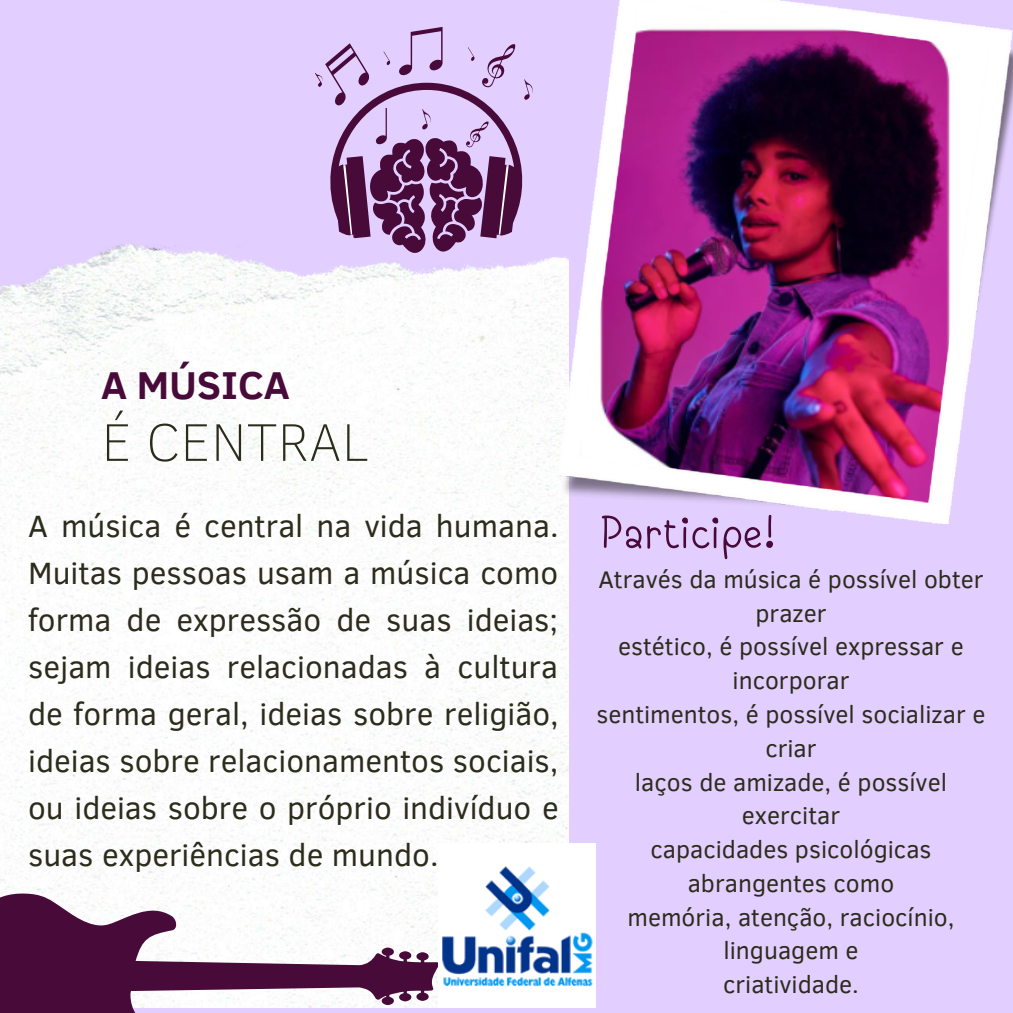
<style>
.page{position:relative;width:1013px;height:1013px;background:#fff}
.page>*{position:absolute;margin:0;border:0;box-sizing:border-box;transform-origin:0 0}
.t1{font:300 67px "FC Muffin";color:#480a39}
.t2{font:100 54px "Clear Sans";color:#2c2c1c}
.t3{font:700 39.75px "Clear Sans";color:#480a39}
.t4{font:31.5px/46.9px "Clear Sans";color:#2c2c1c;text-align:justify}
.t5{font:24.62px/33.8px "Clear Sans";color:#2c2c1c;text-align:center}
</style>
<div class="page">
<div style="left:0;top:0;width:1012px;height:1012px;background:#e2ceff"></div>
<svg style="left:315px;top:27px;width:217px;height:192px"></svg>
<img style="left:0;top:219px;width:568px;height:671px">
<svg style="left:0;top:890px;width:439px;height:122px;fill:#f7f7f9"></svg>
<img style="left:559px;top:0;width:453px;height:524px">
<img style="left:439px;top:843px;width:156px;height:164px">
<p class="t3" style="left:101px;top:356px;width:190px">A MÚSICA</p>
<p class="t2" style="left:101px;top:402px;width:269px">É CENTRAL</p>
<p class="t4" style="left:28px;top:501px;width:532px">A música é central na vida humana.<br>Muitas pessoas usam a música como forma de expressão de suas ideias; sejam ideias relacionadas à cultura de forma geral, ideias sobre religião, ideias sobre relacionamentos sociais, ou ideias sobre o próprio indivíduo e suas experiências de mundo.</p>
<p class="t1" style="left:600px;top:484px;width:178px">Participe!</p>
<p class="t5" style="left:598px;top:561px;width:386px">Através da música é possível obter prazer</p>
<p class="t5" style="left:618px;top:628px;width:347px">estético, é possível expressar e incorporar</p>
<p class="t5" style="left:596px;top:696px;width:390px">sentimentos, é possível socializar e criar</p>
<p class="t5" style="left:635px;top:763px;width:313px">laços de amizade, é possível exercitar</p>
<p class="t5" style="left:650px;top:831px;width:282px">capacidades psicológicas abrangentes como</p>
<p class="t5" style="left:627px;top:898px;width:328px">memória, atenção, raciocínio, linguagem e</p>
<p class="t5" style="left:723px;top:966px;width:137px">criatividade.</p>
</div>
